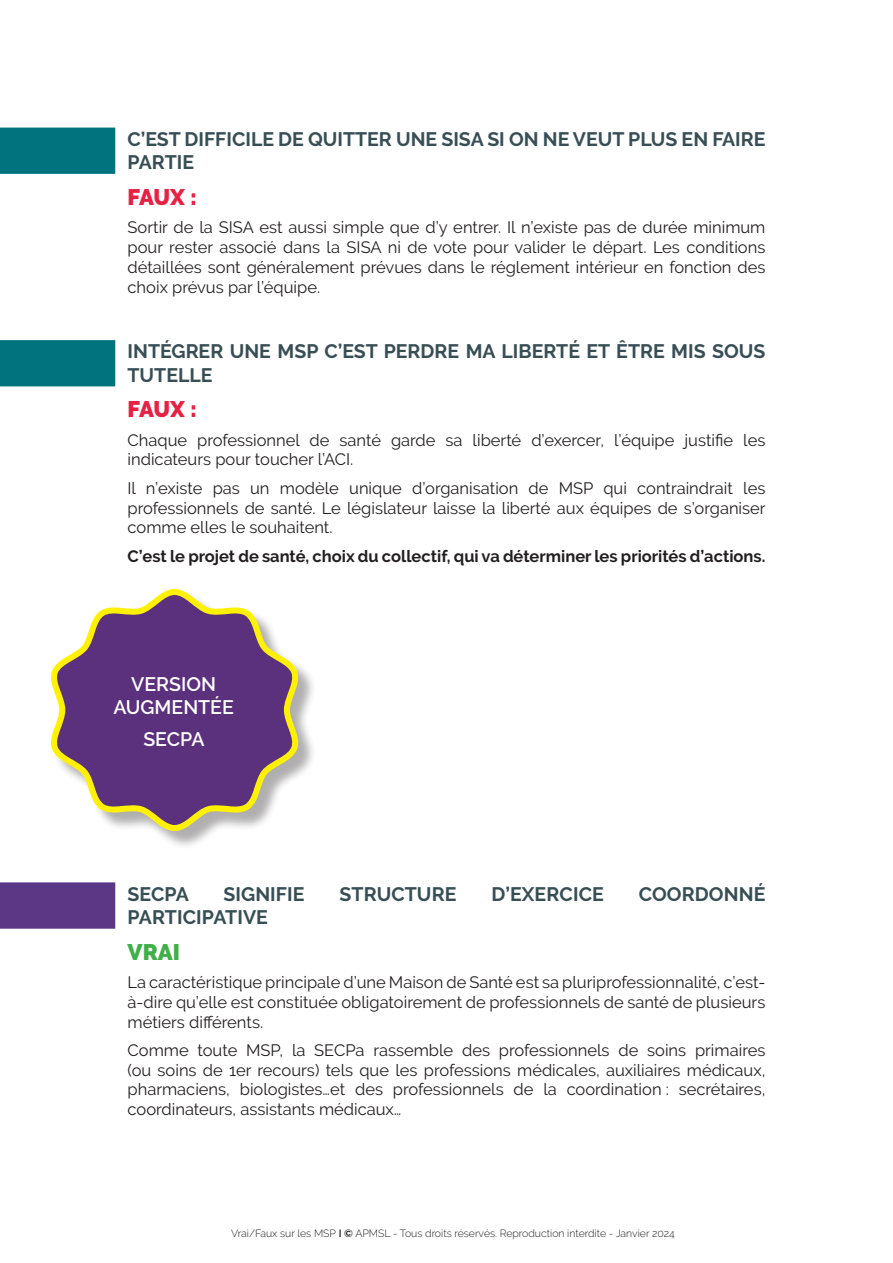
<style>
.page{position:relative;width:893px;height:1263px;background:#fff}
.page>*{position:absolute;margin:0;border:0;box-sizing:border-box;transform-origin:0 0}
.t1{font:900 22.5px "Raleway";letter-spacing:-.025em;color:#e62244}
.t2{font:900 22.5px "Raleway";color:#40ae49}
.t3{font:700 19.5px/23.4px "Raleway";color:#384e55}
.t4{font:600 19.5px/23.4px "Raleway";color:#fff;text-align:center}
.t5{font:16.5px/19.8px "Raleway";color:#231f20;text-align:justify}
.t6{font:700 16.5px "Raleway";color:#231f20}
.t7{font:300 10.5px "Raleway";color:#231f20}
.s1{font-weight:600}
</style>
<div class="page">
<div style="left:0;top:128px;width:115px;height:46px;background:#00737e"></div>
<div style="left:0;top:340px;width:115px;height:46px;background:#00737e"></div>
<div style="left:53px;top:591px;width:264px;height:259px;background:#231f20;opacity:.36"></div>
<svg style="left:51px;top:589px;width:255px;height:245px"></svg>
<div style="left:0;top:882px;width:115px;height:47px;background:#5c3785"></div>
<p class="t3" style="left:128px;top:127px;width:639px">C’EST DIFFICILE DE QUITTER UNE SISA SI ON NE VEUT PLUS EN FAIRE<br>PARTIE</p>
<h1 class="t1" style="left:128px;top:184px;width:71px">FAUX :</h1>
<p class="t5" style="left:128px;top:217px;width:639px">Sortir de la SISA est aussi simple que d’y entrer. Il n’existe pas de durée minimum pour rester associé dans la SISA ni de vote pour valider le départ. Les conditions détaillées sont généralement prévues dans le réglement intérieur en fonction des choix prévus par l’équipe.</p>
<p class="t3" style="left:128px;top:340px;width:639px">INTÉGRER UNE MSP C’EST PERDRE MA LIBERTÉ ET ÊTRE MIS SOUS<br>TUTELLE</p>
<h1 class="t1" style="left:128px;top:396px;width:71px">FAUX :</h1>
<p class="t5" style="left:128px;top:430px;width:639px">Chaque professionnel de santé garde sa liberté d’exercer, l’équipe justifie les indicateurs pour toucher l’ACI.</p>
<p class="t5" style="left:128px;top:478px;width:640px">Il n’existe pas un modèle unique d’organisation de MSP qui contraindrait les professionnels de santé. Le législateur laisse la liberté aux équipes de s’organiser comme elles le souhaitent.</p>
<p class="t6" style="left:128px;top:546px;width:639px">C’est le projet de santé, choix du collectif, qui va déterminer les priorités d’actions.</p>
<p class="t4" style="left:113px;top:672px;width:122px">VERSION<br>AUGMENTÉE</p>
<p class="t4" style="left:143px;top:727px;width:63px">SECPA</p>
<p class="t3" style="left:128px;top:882px;width:63px">SECPA</p>
<p class="t3" style="left:223px;top:882px;width:83px">SIGNIFIE</p>
<p class="t3" style="left:340px;top:882px;width:118px">STRUCTURE</p>
<p class="t3" style="left:491px;top:882px;width:114px">D’EXERCICE</p>
<p class="t3" style="left:639px;top:882px;width:128px">COORDONNÉ</p>
<p class="t3" style="left:128px;top:906px;width:142px">PARTICIPATIVE</p>
<h1 class="t2" style="left:128px;top:939px;width:54px">VRAI</h1>
<p class="t5" style="left:128px;top:972px;width:639px">La caractéristique principale d’une Maison de Santé est sa pluriprofessionnalité, c’est&shy;à-dire qu’elle est constituée obligatoirement de professionnels de santé de plusieurs métiers différents.</p>
<p class="t5" style="left:128px;top:1040px;width:639px">Comme toute MSP, la SECPa rassemble des professionnels de soins primaires (ou soins de 1er recours) tels que les professions médicales, auxiliaires médicaux, pharmaciens, biologistes…et des professionnels de la coordination : secrétaires, coordinateurs, assistants médicaux…</p>
<p class="t7" style="left:231px;top:1227px;width:445px">Vrai/Faux sur les MSP <span class="s1">I ©</span> APMSL - Tous droits réservés. Reproduction interdite - Janvier 2024</p>
</div>
